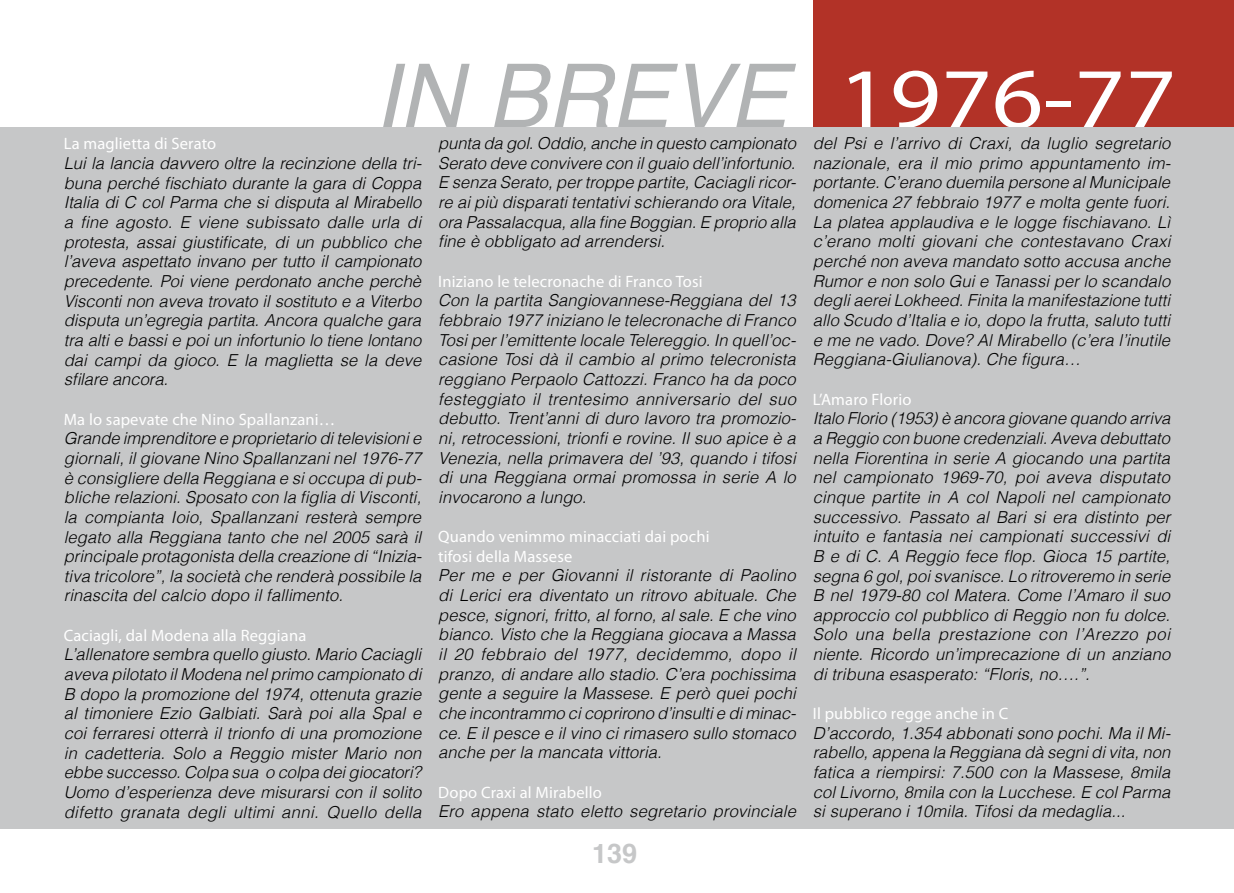
<style>
.page{position:relative;width:1234px;height:893px;background:#fff}
.page>*{position:absolute;margin:0;border:0;box-sizing:border-box;transform-origin:0 0}
.t1{font:italic 88.5px "Helvetica";color:#b1b3b4}
.t2{font:86.55px "Myriad Pro";color:#fff;scale:1.15 1}
.t3{font:700 27px "Helvetica";color:#c6c7c8}
.t4{font:italic 300 16.5px/19.6px "Helvetica";letter-spacing:.01em;color:#000;text-align:justify}
.t5{font:16.5px/19.6px "Myriad Pro";letter-spacing:.01em;color:#fff}
</style>
<div class="page">
<div style="left:812px;top:0;width:421px;height:128px;background:#b23227"></div>
<div style="left:0;top:127px;width:1233px;height:702px;background:#c6c7c8"></div>
<h1 class="t1" style="left:374px;top:27px;width:415px">IN BREVE</h1>
<p class="t4" style="left:64px;top:153px;width:359px">Lui la lancia davvero oltre la recinzione della tri&shy;buna perché fischiato durante la gara di Coppa Italia di C col Parma che si disputa al Mirabello a fine agosto. E viene subissato dalle urla di protesta, assai giustificate, di un pubblico che l’aveva aspettato invano per tutto il campionato precedente. Poi viene perdonato anche perchè Visconti non aveva trovato il sostituto e a Viterbo disputa un’egregia partita. Ancora qualche gara tra alti e bassi e poi un infortunio lo tiene lontano dai campi da gioco. E la maglietta se la deve sfilare ancora.</p>
<p class="t5" style="left:64px;top:409px;width:273px">Ma lo sapevate che Nino Spallanzani…</p>
<p class="t4" style="left:64px;top:428px;width:359px">Grande imprenditore e proprietario di televisioni e giornali, il giovane Nino Spallanzani nel 1976-77 è consigliere della Reggiana e si occupa di pub&shy;bliche relazioni. Sposato con la figlia di Visconti, la compianta Ioio, Spallanzani resterà sempre legato alla Reggiana tanto che nel 2005 sarà il principale protagonista della creazione di “Inizia&shy;tiva tricolore”, la società che renderà possibile la rinascita del calcio dopo il fallimento.</p>
<p class="t5" style="left:64px;top:625px;width:244px">Caciagli, dal Modena alla Reggiana</p>
<p class="t4" style="left:64px;top:644px;width:359px">L’allenatore sembra quello giusto. Mario Caciagli aveva pilotato il Modena nel primo campionato di B dopo la promozione del 1974, ottenuta grazie al timoniere Ezio Galbiati. Sarà poi alla Spal e coi ferraresi otterrà il trionfo di una promozione in cadetteria. Solo a Reggio mister Mario non ebbe successo. Colpa sua o colpa dei giocatori?<br>Uomo d’esperienza deve misurarsi con il solito difetto granata degli ultimi anni. Quello della</p>
<p class="t4" style="left:438px;top:133px;width:359px">punta da gol. Oddio, anche in questo campionato Serato deve convivere con il guaio dell’infortunio.<br>E senza Serato, per troppe partite, Caciagli ricor&shy;re ai più disparati tentativi schierando ora Vitale, ora Passalacqua, alla fine Boggian. E proprio alla fine è obbligato ad arrendersi.</p>
<p class="t5" style="left:438px;top:271px;width:266px">Iniziano le telecronache di Franco Tosi</p>
<p class="t4" style="left:438px;top:290px;width:359px">Con la partita Sangiovannese-Reggiana del 13 febbraio 1977 iniziano le telecronache di Franco Tosi per l’emittente locale Telereggio. In quell’oc&shy;casione Tosi dà il cambio al primo telecronista reggiano Perpaolo Cattozzi. Franco ha da poco festeggiato il trentesimo anniversario del suo debutto. Trent’anni di duro lavoro tra promozio&shy;ni, retrocessioni, trionfi e rovine. Il suo apice è a Venezia, nella primavera del ’93, quando i tifosi di una Reggiana ormai promossa in serie A lo invocarono a lungo.</p>
<p class="t5" style="left:438px;top:527px;width:273px">Quando venimmo minacciati dai pochi tifosi della Massese</p>
<p class="t4" style="left:438px;top:565px;width:359px">Per me e per Giovanni il ristorante di Paolino di Lerici era diventato un ritrovo abituale. Che pesce, signori, fritto, al forno, al sale. E che vino bianco. Visto che la Reggiana giocava a Massa il 20 febbraio del 1977, decidemmo, dopo il pranzo, di andare allo stadio. C’era pochissima gente a seguire la Massese. E però quei pochi che incontrammo ci coprirono d’insulti e di minac&shy;ce. E il pesce e il vino ci rimasero sullo stomaco anche per la mancata vittoria.</p>
<p class="t5" style="left:438px;top:782px;width:165px">Dopo Craxi al Mirabello</p>
<p class="t4" style="left:438px;top:801px;width:359px">Ero appena stato eletto segretario provinciale</p>
<p class="t5" style="left:64px;top:134px;width:154px">La maglietta di Serato</p>
<h3 class="t3" style="left:592px;top:832px;width:47px">139</h3>
<h2 class="t2" style="left:838px;top:45px;width:295px">1976-77</h2>
<p class="t4" style="left:812px;top:133px;width:359px">del Psi e l’arrivo di Craxi, da luglio segretario nazionale, era il mio primo appuntamento im&shy;portante. C’erano duemila persone al Municipale domenica 27 febbraio 1977 e molta gente fuori.<br>La platea applaudiva e le logge fischiavano. Lì c’erano molti giovani che contestavano Craxi perché non aveva mandato sotto accusa anche Rumor e non solo Gui e Tanassi per lo scandalo degli aerei Lokheed. Finita la manifestazione tutti allo Scudo d’Italia e io, dopo la frutta, saluto tutti e me ne vado. Dove? Al Mirabello (c’era l’inutile Reggiana-Giulianova). Che figura…</p>
<p class="t5" style="left:812px;top:389px;width:100px">L’Amaro Florio</p>
<p class="t4" style="left:812px;top:408px;width:359px">Italo Florio (1953) è ancora giovane quando arriva a Reggio con buone credenziali. Aveva debuttato nella Fiorentina in serie A giocando una partita nel campionato 1969-70, poi aveva disputato cinque partite in A col Napoli nel campionato successivo. Passato al Bari si era distinto per intuito e fantasia nei campionati successivi di B e di C. A Reggio fece flop. Gioca 15 partite, segna 6 gol, poi svanisce. Lo ritroveremo in serie B nel 1979-80 col Matera. Come l’Amaro il suo approccio col pubblico di Reggio non fu dolce.<br>Solo una bella prestazione con l’Arezzo poi niente. Ricordo un’imprecazione di un anziano di tribuna esasperato: “Floris, no….”.</p>
<p class="t5" style="left:812px;top:703px;width:197px">Il pubblico regge anche in C</p>
<p class="t4" style="left:812px;top:723px;width:359px">D’accordo, 1.354 abbonati sono pochi. Ma il Mi&shy;rabello, appena la Reggiana dà segni di vita, non fatica a riempirsi: 7.500 con la Massese, 8mila col Livorno, 8mila con la Lucchese. E col Parma si superano i 10mila. Tifosi da medaglia...</p>
</div>
